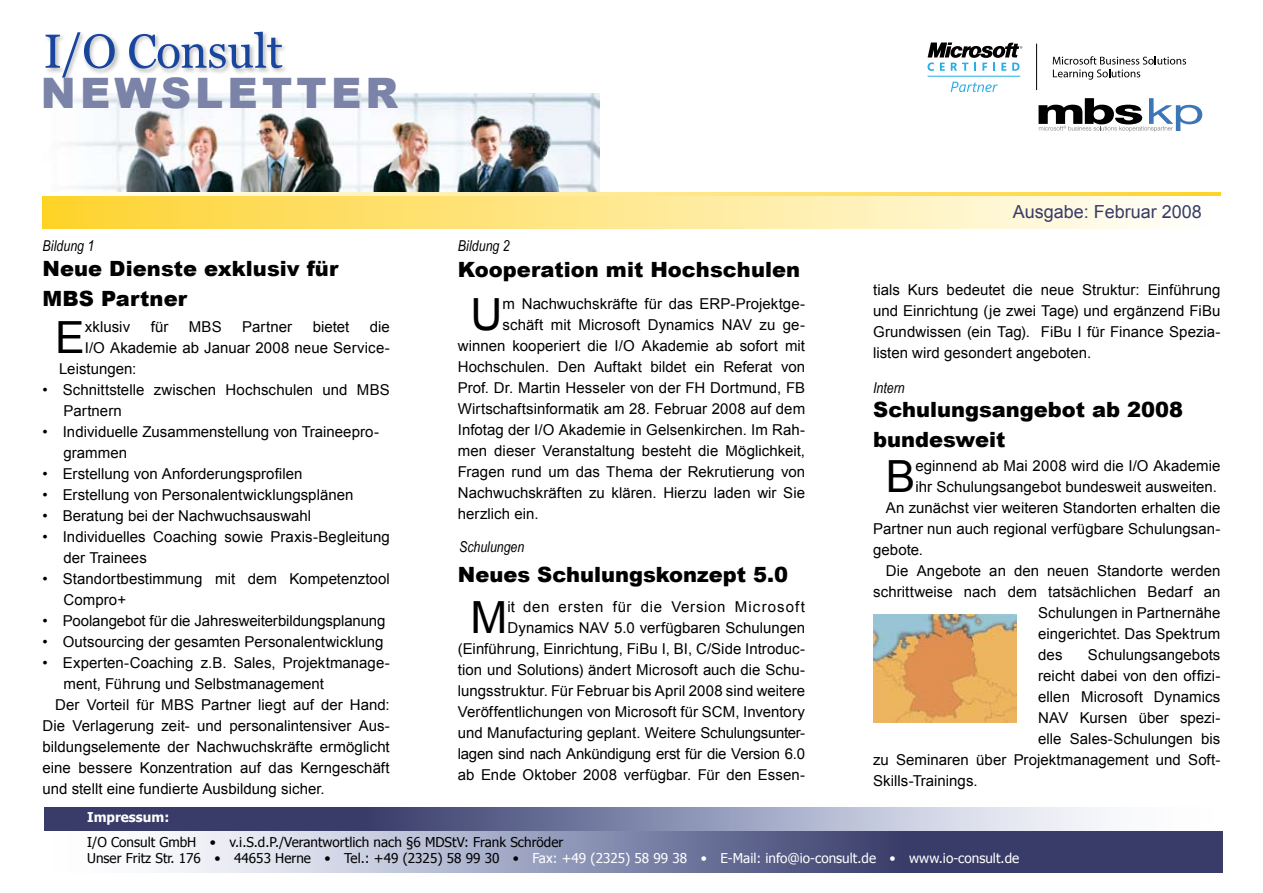
<style>
.page{position:relative;width:1263px;height:893px;background:#fff}
.page>*{position:absolute;margin:0;border:0;box-sizing:border-box;transform-origin:0 0}
.t1{font:44.4px "Arial";color:#000}
.t2{font:900 42px "Arial";letter-spacing:.1em;color:#7c83a8}
.t3{font:900 21px/30px "Arial";color:#000}
.t4{font:18px "Arial";color:#383b67}
.t5{font:15px/21px "Arial";letter-spacing:.005em;color:#000}
.t6{font:italic 15px "Arial Narrow";color:#000}
.t7{font:13.5px/16.2px "Tahoma";color:#000}
.t8{font:700 13.5px "Tahoma";color:#fff}
.s1{color:#fff}
</style>
<div class="page">
<img style="left:60px;top:93px;width:539px;height:100px">
<img style="left:62px;top:78px;width:7px;height:4px">
<img style="left:115px;top:41px;width:5px;height:25px">
<svg style="left:46px;top:32px;width:69px;height:46px"></svg>
<img style="left:225px;top:69px;width:26px;height:4px">
<img style="left:251px;top:31px;width:13px;height:42px">
<img style="left:264px;top:45px;width:21px;height:28px">
<svg style="left:129px;top:32px;width:153px;height:37px"></svg>
<svg style="left:43px;top:193px;width:1177px;height:4px;background:#fee994"></svg>
<hr style="left:927px;top:76px;width:93px;height:1px;background:#29ade6">
<svg style="left:951px;top:82px;width:46px;height:10px"></svg>
<svg style="left:927px;top:43px;width:95px;height:28px"></svg>
<hr style="left:1036px;top:44px;width:1px;height:46px;background:#000">
<svg style="left:1053px;top:56px;width:133px;height:24px"></svg>
<div style="left:43px;top:197px;width:1177px;height:32px;background:linear-gradient(to right,#fed32e,#fffffb)"></div>
<svg style="left:1038px;top:98px;width:164px;height:34px"></svg>
<img style="left:873px;top:614px;width:144px;height:108px">
<svg style="left:44px;top:830px;width:1178px;height:42px;background:#898eab"></svg>
<svg style="left:45px;top:808px;width:1054px;height:22px;background:#7c81a1"></svg>
<h2 class="t2" style="left:41px;top:63px;width:359px">NEWSLETTER</h2>
<p class="t6" style="left:43px;top:235px;width:53px">Bildung 1</p>
<h3 class="t3" style="left:43px;top:253px;width:297px">Neue Dienste exklusiv für<br>MBS Partner</h3>
<h1 class="t1" style="left:55px;top:308px;width:31px">E</h1>
<p class="t5" style="left:85px;top:316px;width:47px">xklusiv</p>
<p class="t5" style="left:151px;top:316px;width:19px">für</p>
<p class="t5" style="left:189px;top:316px;width:34px">MBS</p>
<p class="t5" style="left:242px;top:316px;width:51px">Partner</p>
<p class="t5" style="left:313px;top:316px;width:38px">bietet</p>
<p class="t5" style="left:370px;top:316px;width:22px">die</p>
<p class="t5" style="left:85px;top:337px;width:306px">I/O Akademie ab Januar 2008 neue Service-</p>
<p class="t5" style="left:59px;top:358px;width:79px">Leistungen:</p>
<p class="t5" style="left:64px;top:379px;width:328px;text-indent:-21px">• Schnittstelle zwischen Hochschulen und MBS<br>Partnern</p>
<p class="t5" style="left:64px;top:421px;width:317px;text-indent:-21px">• Individuelle Zusammenstellung von Traineepro‑ grammen</p>
<p class="t5" style="left:43px;top:463px;width:261px">• Erstellung von Anforderungsprofilen</p>
<p class="t5" style="left:43px;top:484px;width:312px">• Erstellung von Personalentwicklungsplänen</p>
<p class="t5" style="left:43px;top:505px;width:270px">• Beratung bei der Nachwuchsauswahl</p>
<p class="t5" style="left:64px;top:526px;width:328px;text-indent:-21px">• Individuelles Coaching sowie Praxis-Begleitung der Trainees</p>
<p class="t5" style="left:64px;top:568px;width:328px;text-indent:-21px">• Standortbestimmung mit dem Kompetenztool<br>Compro+</p>
<p class="t5" style="left:43px;top:610px;width:344px">• Poolangebot für die Jahresweiterbildungsplanung</p>
<p class="t5" style="left:43px;top:631px;width:342px">• Outsourcing der gesamten Personalentwicklung</p>
<p class="t5" style="left:43px;top:652px;width:349px">• Experten-Coaching z.B. Sales, Projektmanage‑</p>
<p class="t5" style="left:64px;top:673px;width:262px">ment, Führung und Selbstmanagement</p>
<p class="t5" style="left:55px;top:694px;width:336px">Der Vorteil für MBS Partner liegt auf der Hand:</p>
<p class="t5" style="left:43px;top:715px;width:349px">Die Verlagerung zeit- und personalintensiver Aus-</p>
<p class="t5" style="left:43px;top:736px;width:349px">bildungselemente der Nachwuchskräfte ermöglicht</p>
<p class="t5" style="left:43px;top:757px;width:349px">eine bessere Konzentration auf das Kerngeschäft</p>
<p class="t5" style="left:42px;top:778px;width:284px">und stellt eine fundierte Ausbildung sicher.</p>
<p class="t8" style="left:87px;top:807px;width:84px">Impressum:</p>
<p class="t6" style="left:458px;top:235px;width:53px">Bildung 2</p>
<h3 class="t3" style="left:458px;top:253px;width:344px">Kooperation mit Hochschulen</h3>
<h1 class="t1" style="left:471px;top:285px;width:34px">U</h1>
<p class="t5" style="left:503px;top:293px;width:304px">m Nachwuchskräfte für das ERP-Projektge-</p>
<p class="t5" style="left:503px;top:314px;width:304px">schäft mit Microsoft Dynamics NAV zu ge-</p>
<p class="t5" style="left:458px;top:335px;width:349px">winnen kooperiert die I/O Akademie ab sofort mit</p>
<p class="t5" style="left:458px;top:356px;width:349px">Hochschulen. Den Auftakt bildet ein Referat von</p>
<p class="t5" style="left:458px;top:377px;width:349px">Prof. Dr. Martin Hesseler von der FH Dortmund, FB</p>
<p class="t5" style="left:458px;top:398px;width:349px">Wirtschaftsinformatik am 28. Februar 2008 auf dem</p>
<p class="t5" style="left:458px;top:419px;width:349px">Infotag der I/O Akademie in Gelsenkirchen. Im Rah-</p>
<p class="t5" style="left:458px;top:440px;width:349px">men dieser Veranstaltung besteht die Möglichkeit,</p>
<p class="t5" style="left:458px;top:461px;width:349px">Fragen rund um das Thema der Rekrutierung von</p>
<p class="t5" style="left:458px;top:482px;width:349px">Nachwuchskräften zu klären. Hierzu laden wir Sie</p>
<p class="t5" style="left:458px;top:503px;width:82px">herzlich ein.</p>
<p class="t6" style="left:459px;top:536px;width:66px">Schulungen</p>
<h3 class="t3" style="left:458px;top:559px;width:332px">Neues Schulungskonzept 5.0</h3>
<p class="t5" style="left:458px;top:596px;width:349px;text-align:right">it den ersten für die Version Microsoft Dynamics NAV 5.0 verfügbaren Schulungen (Einführung, Einrichtung, FiBu I, BI, C/Side Introduc&shy;tion und Solutions) ändert Microsoft auch die Schu&shy;lungsstruktur. Für Februar bis April 2008 sind weitere Veröffentlichungen von Microsoft für SCM, Inventory und Manufacturing geplant. Weitere Schulungsunter&shy;lagen sind nach Ankündigung erst für die Version 6.0 ab Ende Oktober 2008 verfügbar. Für den Essen-</p>
<h1 class="t1" style="left:471px;top:588px;width:38px">M</h1>
<p class="t4" style="left:1013px;top:200px;width:191px">Ausgabe: Februar 2008</p>
<p class="t5" style="left:873px;top:279px;width:349px;text-align:justify">tials Kurs bedeutet die neue Struktur: Einführung und Einrichtung (je zwei Tage) und ergänzend FiBu Grundwissen (ein Tag). FiBu I für Finance Spezia&shy;listen wird gesondert angeboten.</p>
<p class="t6" style="left:873px;top:377px;width:33px">Intern</p>
<h3 class="t3" style="left:873px;top:394px;width:312px">Schulungsangebot ab 2008 bundesweit</h3>
<h1 class="t1" style="left:886px;top:448px;width:31px">B</h1>
<p class="t5" style="left:915px;top:456px;width:306px">eginnend ab Mai 2008 wird die I/O Akademie</p>
<p class="t5" style="left:915px;top:477px;width:303px">ihr Schulungsangebot bundesweit ausweiten.</p>
<p class="t5" style="left:886px;top:498px;width:336px">An zunächst vier weiteren Standorten erhalten die</p>
<p class="t5" style="left:873px;top:519px;width:349px">Partner nun auch regional verfügbare Schulungsan-</p>
<p class="t5" style="left:873px;top:540px;width:51px">gebote.</p>
<p class="t5" style="left:886px;top:561px;width:336px">Die Angebote an den neuen Standorte werden</p>
<p class="t5" style="left:873px;top:582px;width:349px">schrittweise nach dem tatsächlichen Bedarf an</p>
<p class="t5" style="left:1038px;top:603px;width:184px">Schulungen in Partnernähe</p>
<p class="t5" style="left:1038px;top:624px;width:184px">eingerichtet. Das Spektrum</p>
<p class="t5" style="left:1038px;top:645px;width:26px">des</p>
<p class="t5" style="left:1088px;top:645px;width:134px">Schulungsangebots</p>
<p class="t5" style="left:1038px;top:666px;width:184px">reicht dabei von den offizi-</p>
<p class="t5" style="left:1038px;top:687px;width:184px">ellen Microsoft Dynamics</p>
<p class="t5" style="left:1038px;top:708px;width:184px">NAV Kursen über spezi-</p>
<p class="t5" style="left:1038px;top:729px;width:184px">elle Sales-Schulungen bis</p>
<p class="t5" style="left:873px;top:750px;width:348px">zu Seminaren über Projektmanagement und Soft-</p>
<p class="t5" style="left:873px;top:771px;width:106px">Skills-Trainings.</p>
<p class="t7" style="left:87px;top:833px;width:933px">I/O Consult GmbH • v.i.S.d.P./Verantwortlich nach §6 MDStV: Frank Schröder<br>Unser Fritz Str. 176 • 44653 Herne • Tel.: +49 (2325) 58 99 30 • <span class="s1">Fax: +49 (2325) 58 99 38 • E-Mail: info@io-consult.de • www.io-consult.de</span></p>
</div>
